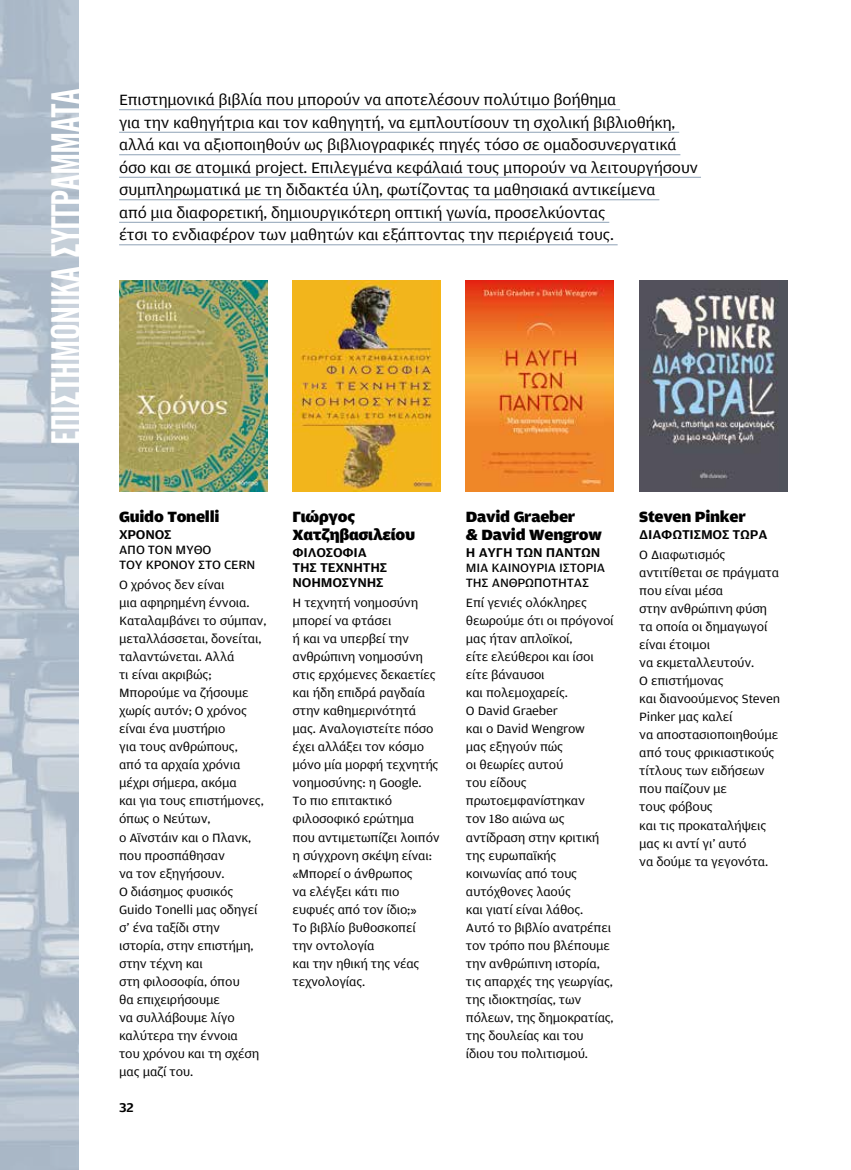
<style>
.page{position:relative;width:851px;height:1170px;background:#fff}
.page>*{position:absolute;margin:0;border:0;box-sizing:border-box;transform-origin:0 0}
.t1{font:39.75px "CF Blast Gothic Medi";letter-spacing:-.01em;color:#fff}
.t2{font:expanded 15.75px/22.5px "Amplitude GR";letter-spacing:-.015em;color:#000}
.t3{font:900 expanded 15.75px/18px "Amplitude GR";letter-spacing:-.015em;color:#000}
.t4{font:500 expanded 13.5px/15px "Amplitude GR";letter-spacing:-.015em;color:#000}
.t5{font:expanded 12.75px/18px "Amplitude GR";letter-spacing:-.015em;color:#000}
.t6{font:expanded 12.75px/15px "Amplitude GR";letter-spacing:-.015em;color:#000}
</style>
<div class="page">
<img style="left:0;top:0;width:78px;height:1169px">
<hr style="left:119px;top:109px;width:501px;height:1px;background:#8ea2b6">
<hr style="left:119px;top:132px;width:560px;height:1px;background:#8ea2b6">
<hr style="left:119px;top:154px;width:561px;height:1px;background:#8ea2b6">
<hr style="left:119px;top:177px;width:582px;height:1px;background:#8ea2b6">
<hr style="left:119px;top:199px;width:540px;height:1px;background:#8ea2b6">
<hr style="left:119px;top:222px;width:490px;height:1px;background:#8ea2b6">
<hr style="left:119px;top:244px;width:498px;height:1px;background:#8ea2b6">
<img style="left:119px;top:280px;width:148px;height:211px">
<img style="left:292px;top:280px;width:148px;height:211px">
<img style="left:466px;top:280px;width:147px;height:211px">
<img style="left:639px;top:280px;width:148px;height:211px">
<h1 class="t1" style="left:46px;top:445px;width:358px;rotate:-90deg">ΕΠΙΣΤΗΜΟΝΙΚΑ ΣΥΓΓΡΑΜΜΑΤΑ</h1>
<p class="t2" style="left:119px;top:89px;width:580px">Επιστημονικά βιβλία που μπορούν να αποτελέσουν πολύτιμο βοήθημα<br>για την καθηγήτρια και τον καθηγητή, να εμπλουτίσουν τη σχολική βιβλιοθήκη, αλλά και να αξιοποιηθούν ως βιβλιογραφικές πηγές τόσο σε ομαδοσυνεργατικά όσο και σε ατομικά project. Επιλεγμένα κεφάλαιά τους μπορούν να λειτουργήσουν συμπληρωματικά με τη διδακτέα ύλη, φωτίζοντας τα μαθησιακά αντικείμενα<br>από μια διαφορετική, δημιουργικότερη οπτική γωνία, προσελκύοντας<br>έτσι το ενδιαφέρον των μαθητών και εξάπτοντας την περιέργειά τους.</p>
<p class="t3" style="left:119px;top:508px;width:102px">Guido Tonelli</p>
<p class="t4" style="left:119px;top:527px;width:54px">ΧΡΌΝΟΣ</p>
<p class="t6" style="left:119px;top:542px;width:138px">ΑΠΌ ΤΟΝ ΜΎΘΟ<br>ΤΟΥ ΚΡΌΝΟΥ ΣΤΟ CERN</p>
<p class="t5" style="left:119px;top:576px;width:149px">Ο χρόνος δεν είναι<br>μια αφηρημένη έννοια.<br>Καταλαμβάνει το σύμπαν, μεταλλάσσεται, δονείται, ταλαντώνεται. Αλλά<br>τι είναι ακριβώς;<br>Μπορούμε να ζήσουμε χωρίς αυτόν; Ο χρόνος είναι ένα μυστήριο<br>για τους ανθρώπους,<br>από τα αρχαία χρόνια μέχρι σήμερα, ακόμα<br>και για τους επιστήμονες, όπως ο Νεύτων,<br>ο Αϊνστάιν και ο Πλανκ, που προσπάθησαν<br>να τον εξηγήσουν.<br>Ο διάσημος φυσικός<br>Guido Tonelli μας οδηγεί σ’ ένα ταξίδι στην ιστορία, στην επιστήμη, στην τέχνη και<br>στη φιλοσοφία, όπου<br>θα επιχειρήσουμε<br>να συλλάβουμε λίγο καλύτερα την έννοια<br>του χρόνου και τη σχέση μας μαζί του.</p>
<p class="t4" style="left:119px;top:1100px;width:16px">32</p>
<p class="t3" style="left:292px;top:508px;width:124px">Γιώργος<br>Χατζηβασιλείου</p>
<p class="t4" style="left:292px;top:545px;width:96px">ΦΙΛΟΣΟΦΊΑ<br>ΤΗΣ ΤΕΧΝΗΤΉΣ<br>ΝΟΗΜΟΣΎΝΗΣ</p>
<p class="t5" style="left:292px;top:594px;width:149px">Η τεχνητή νοημοσύνη μπορεί να φτάσει<br>ή και να υπερβεί την ανθρώπινη νοημοσύνη στις ερχόμενες δεκαετίες και ήδη επιδρά ραγδαία στην καθημερινότητά μας. Αναλογιστείτε πόσο έχει αλλάξει τον κόσμο μόνο μία μορφή τεχνητής νοημοσύνης: η Google.<br>Το πιο επιτακτικό φιλοσοφικό ερώτημα<br>που αντιμετωπίζει λοιπόν η σύγχρονη σκέψη είναι: «Μπορεί ο άνθρωπος<br>να ελέγξει κάτι πιο ευφυές από τον ίδιο;»<br>Το βιβλίο βυθοσκοπεί<br>την οντολογία<br>και την ηθική της νέας τεχνολογίας.</p>
<p class="t3" style="left:466px;top:508px;width:137px">David Graeber<br>&amp; David Wengrow</p>
<p class="t4" style="left:466px;top:545px;width:136px">Η ΑΥΓΉ ΤΩΝ ΠΆΝΤΩΝ</p>
<p class="t6" style="left:466px;top:560px;width:141px">ΜΙΑ ΚΑΙΝΟΎΡΙΑ ΙΣΤΟΡΊΑ<br>ΤΗΣ ΑΝΘΡΩΠΌΤΗΤΑΣ</p>
<p class="t5" style="left:466px;top:594px;width:149px">Επί γενιές ολόκληρες θεωρούμε ότι οι πρόγονοί μας ήταν απλοϊκοί,<br>είτε ελεύθεροι και ίσοι είτε βάναυσοι<br>και πολεμοχαρείς.<br>Ο David Graeber<br>και ο David Wengrow<br>μας εξηγούν πώς<br>οι θεωρίες αυτού<br>του είδους πρωτοεμφανίστηκαν<br>τον 18ο αιώνα ως αντίδραση στην κριτική της ευρωπαϊκής κοινωνίας από τους αυτόχθονες λαούς<br>και γιατί είναι λάθος.<br>Αυτό το βιβλίο ανατρέπει τον τρόπο που βλέπουμε την ανθρώπινη ιστορία, τις απαρχές της γεωργίας, της ιδιοκτησίας, των πόλεων, της δημοκρατίας, της δουλείας και του ίδιου του πολιτισμού.</p>
<p class="t3" style="left:639px;top:508px;width:108px">Steven Pinker</p>
<p class="t4" style="left:639px;top:527px;width:130px">ΔΙΑΦΩΤΙΣΜΌΣ ΤΩΡΑ</p>
<p class="t5" style="left:639px;top:546px;width:142px">Ο Διαφωτισμός αντιτίθεται σε πράγματα που είναι μέσα<br>στην ανθρώπινη φύση τα οποία οι δημαγωγοί είναι έτοιμοι<br>να εκμεταλλευτούν.<br>Ο επιστήμονας<br>και διανοούμενος Steven<br>Pinker μας καλεί<br>να αποστασιοποιηθούμε από τους φρικιαστικούς τίτλους των ειδήσεων που παίζουν με<br>τους φόβους<br>και τις προκαταλήψεις μας κι αντί γι’ αυτό<br>να δούμε τα γεγονότα.</p>
</div>
